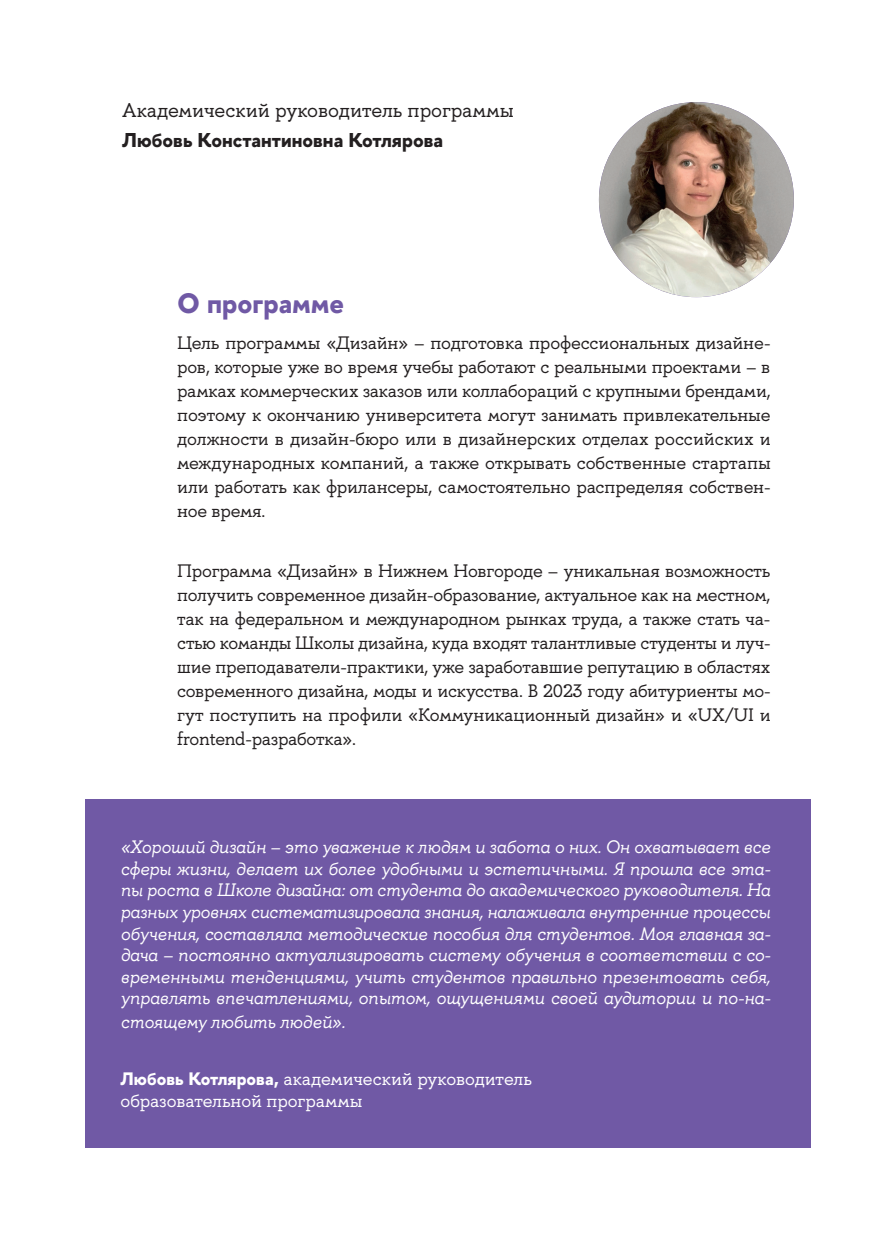
<style>
.page{position:relative;width:896px;height:1248px;background:#fff}
.page>*{position:absolute;margin:0;border:0;box-sizing:border-box;transform-origin:0 0}
.t1{font:700 28px "HSE Sans";color:#7059a5}
.t2{font:20px "HSE Slab";color:#231f20}
.t3{font:700 20px "HSE Sans";color:#231f20}
.t4{font:18px/24px "HSE Slab";letter-spacing:-.01em;color:#231f20;text-align:justify}
.t5{font:italic 18px/21.6px "HSE Slab";letter-spacing:-.015em;color:#fff;text-align:justify}
.t6{font:18px/21.6px "HSE Slab";color:#fff}
.s1{font-family:"HSE Sans";font-weight:700}
</style>
<div class="page">
<img style="left:599px;top:102px;width:195px;height:195px;border-radius:97px">
<div style="left:85px;top:799px;width:726px;height:348px;background:#7059a5"></div>
<p class="t2" style="left:122px;top:98px;width:393px">Академический руководитель программы</p>
<p class="t3" style="left:122px;top:127px;width:322px">Любовь Константиновна Котлярова</p>
<h1 class="t1" style="left:177px;top:285px;width:168px">О программе</h1>
<p class="t4" style="left:177px;top:331px;width:595px">Цель программы «Дизайн» – подготовка профессиональных дизайне&shy;ров, которые уже во время учебы работают с реальными проектами – в рамках коммерческих заказов или коллабораций с крупными брендами, поэтому к окончанию университета могут занимать привлекательные должности в дизайн-бюро или в дизайнерских отделах российских и международных компаний, а также открывать собственные стартапы или работать как фрилансеры, самостоятельно распределяя собствен&shy;ное время.</p>
<p class="t4" style="left:177px;top:559px;width:595px">Программа «Дизайн» в Нижнем Новгороде – уникальная возможность получить современное дизайн-образование, актуальное как на местном, так на федеральном и международном рынках труда, а также стать ча&shy;стью команды Школы дизайна, куда входят талантливые студенты и луч&shy;шие преподаватели-практики, уже заработавшие репутацию в областях современного дизайна, моды и искусства. В 2023 году абитуриенты мо&shy;гут поступить на профили «Коммуникационный дизайн» и «UX/UI и frontend-разработка».</p>
<p class="t5" style="left:120px;top:836px;width:651px">«Хороший дизайн – это уважение к людям и забота о них. Он охватывает все сферы жизни, делает их более удобными и эстетичными. Я прошла все эта&shy;пы роста в Школе дизайна: от студента до академического руководителя. На разных уровнях систематизировала знания, налаживала внутренние процессы обучения, составляла методические пособия для студентов. Моя главная за&shy;дача – постоянно актуализировать систему обучения в соответствии с со&shy;временными тенденциями, учить студентов правильно презентовать себя, управлять впечатлениями, опытом, ощущениями своей аудитории и по-на-</p>
<p class="t5" style="left:120px;top:1011px;width:226px">стоящему любить людей».</p>
<p class="t6" style="left:120px;top:1068px;width:413px"><span class="s1">Любовь Котлярова,</span> академический руководитель образовательной программы</p>
</div>
